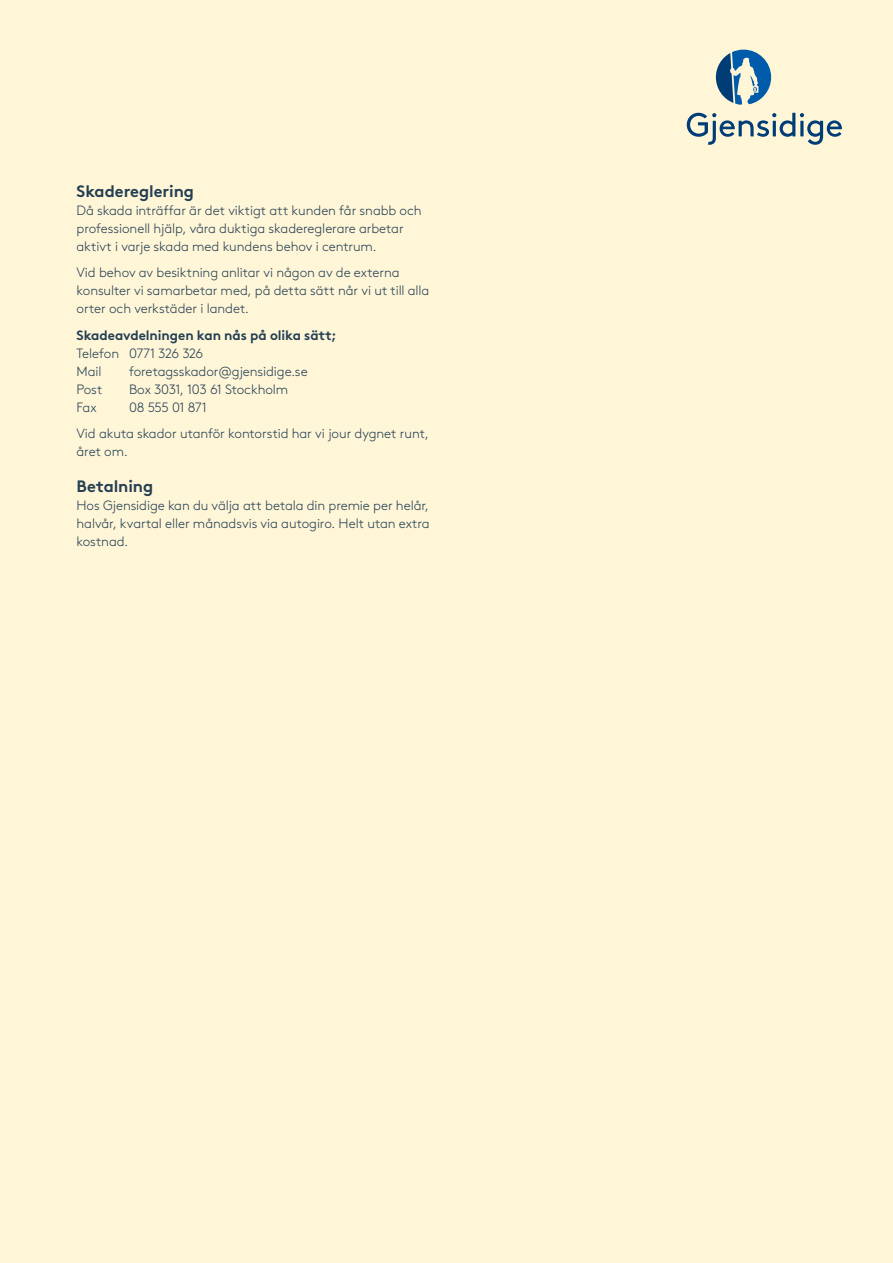
<style>
.page{position:relative;width:893px;height:1263px;background:#fff6d8}
.page>*{position:absolute;margin:0;border:0;box-sizing:border-box;transform-origin:0 0}
.t1{font:16.5px "Gjen Brown OT Bold Alt";color:#243f53}
.t2{font:300 13.5px/18px "Gjen Brown OT";letter-spacing:-.005em;color:#243f53}
.t3{font:700 13.5px "Gjen Brown OT";letter-spacing:-.005em;color:#243f53}
</style>
<div class="page">
<svg style="left:687px;top:113px;width:155px;height:32px"></svg>
<svg style="left:716px;top:50px;width:55px;height:55px"></svg>
<p class="t1" style="left:77px;top:177px;width:119px">Skadereglering</p>
<p class="t2" style="left:77px;top:200px;width:347px">Då skada inträffar är det viktigt att kunden får snabb och professionell hjälp, våra duktiga skadereglerare arbetar aktivt i varje skada med kundens behov i centrum.</p>
<p class="t2" style="left:77px;top:262px;width:354px">Vid behov av besiktning anlitar vi någon av de externa konsulter vi samarbetar med, på detta sätt når vi ut till alla orter och verkstäder i landet.</p>
<p class="t3" style="left:77px;top:324px;width:262px">Skadeavdelningen kan nås på olika sätt;</p>
<p class="t2" style="left:77px;top:343px;width:128px">Telefon 0771 326 326<br>Mail</p>
<p class="t2" style="left:129px;top:361px;width:180px">foretagsskador@gjensidige.se</p>
<p class="t2" style="left:77px;top:379px;width:28px">Post</p>
<p class="t2" style="left:129px;top:379px;width:161px">Box 3031, 103 61 Stockholm</p>
<p class="t2" style="left:77px;top:397px;width:22px">Fax</p>
<p class="t2" style="left:77px;top:393px;width:354px;line-height:26.5px;text-indent:53px">08 555 01 871<br>Vid akuta skador utanför kontorstid har vi jour dygnet runt,</p>
<p class="t2" style="left:77px;top:441px;width:53px">året om.</p>
<p class="t1" style="left:77px;top:473px;width:78px">Betalning</p>
<p class="t2" style="left:77px;top:495px;width:355px;text-align:justify">Hos Gjensidige kan du välja att betala din premie per helår, halvår, kvartal eller månadsvis via autogiro. Helt utan extra kostnad.</p>
</div>
